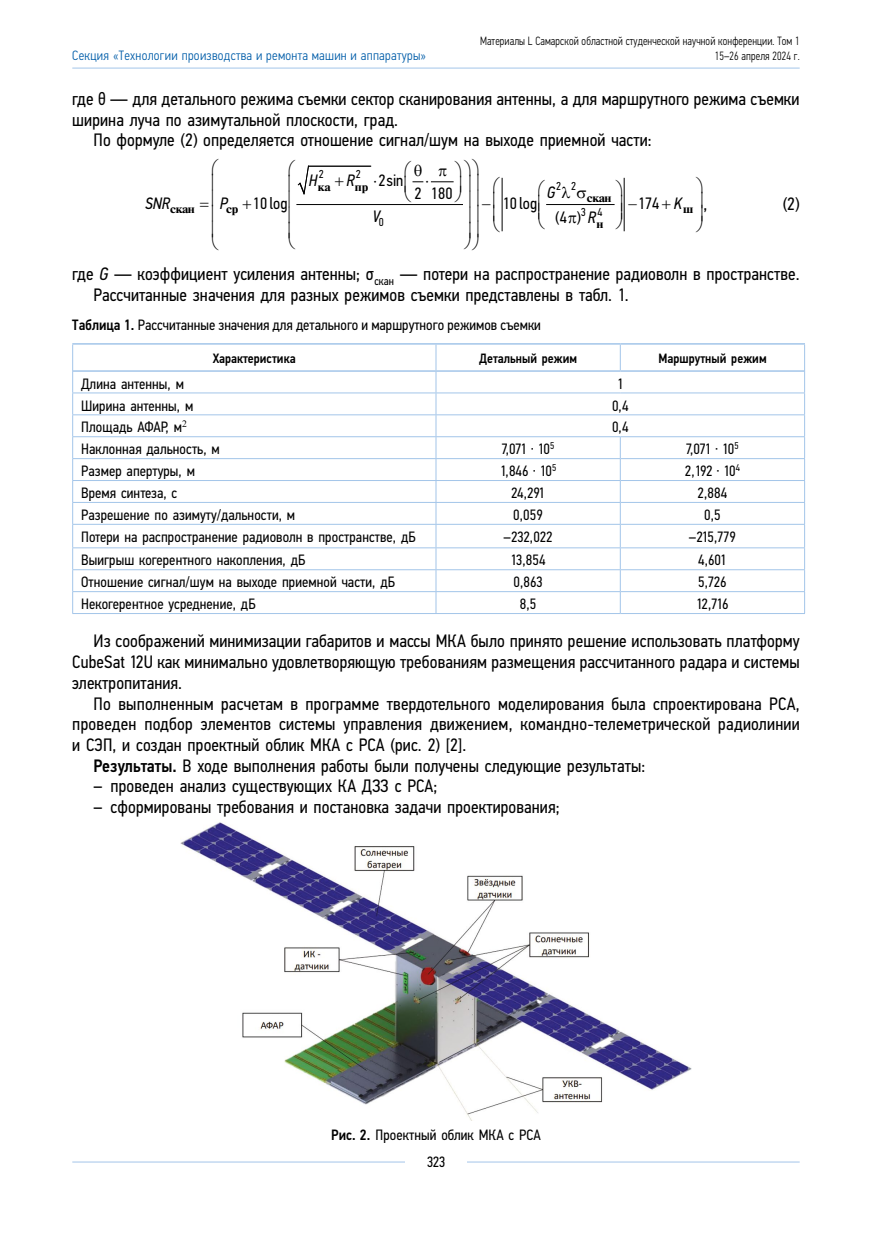
<style>
.page{position:relative;width:872px;height:1234px;background:#fff}
.page>*{position:absolute;margin:0;border:0;box-sizing:border-box;transform-origin:0 0}
.t1{font:18px/20.7px "Eco Vector Cond";letter-spacing:.005em;color:#000}
.t2{font:16.5px "Eco Vector Cond";color:#000}
.t3{font:italic 16.5px "Eco Vector Cond";color:#000}
.t4{font:15px "Eco Vector Cond";letter-spacing:.005em;color:#000}
.t5{font:300 13.5px "Eco Vector Cond";letter-spacing:.02em;color:#005da9}
.t6{font:500 13.5px "Eco Vector Cond";letter-spacing:.005em;color:#000}
.t7{font:300 12px "Eco Vector Cond";letter-spacing:.01em;color:#000;scale:.9 1}
.t8{font:700 11.55px "Newton C San Pin";letter-spacing:-.045em;color:#000}
.t9{font:11.55px "Eco Vector Cond";color:#000}
.s1{font-style:italic}
.s2{font-weight:500}
</style>
<div class="page">
<hr style="left:72px;top:1161px;width:727px;height:1px;background:#a3c5e9">
<div style="left:405px;top:1155px;width:62px;height:21px;background:#fff"></div>
<hr style="left:72px;top:68px;width:727px;height:1px;background:#a3c5e9">
<hr style="left:297px;top:204px;width:165px;height:1px;background:#000">
<hr style="left:546px;top:204px;width:68px;height:1px;background:#000">
<hr style="left:502px;top:178px;width:1px;height:53px;background:#000">
<hr style="left:624px;top:178px;width:1px;height:53px;background:#000">
<svg style="left:620px;top:344px;width:1px;height:26px"></svg>
<hr style="left:72px;top:392px;width:364px;height:1px;background:#a3c5e9">
<hr style="left:436px;top:392px;width:184px;height:1px;background:#a3c5e9">
<hr style="left:620px;top:392px;width:185px;height:1px;background:#a3c5e9">
<hr style="left:72px;top:414px;width:364px;height:1px;background:#a3c5e9">
<hr style="left:436px;top:414px;width:184px;height:1px;background:#a3c5e9">
<hr style="left:620px;top:414px;width:185px;height:1px;background:#a3c5e9">
<hr style="left:72px;top:436px;width:364px;height:1px;background:#a3c5e9">
<hr style="left:436px;top:436px;width:184px;height:1px;background:#a3c5e9">
<hr style="left:620px;top:436px;width:185px;height:1px;background:#a3c5e9">
<hr style="left:72px;top:458px;width:364px;height:1px;background:#a3c5e9">
<hr style="left:436px;top:458px;width:184px;height:1px;background:#a3c5e9">
<hr style="left:620px;top:458px;width:185px;height:1px;background:#a3c5e9">
<hr style="left:72px;top:480px;width:364px;height:1px;background:#a3c5e9">
<hr style="left:436px;top:480px;width:184px;height:1px;background:#a3c5e9">
<hr style="left:620px;top:480px;width:185px;height:1px;background:#a3c5e9">
<hr style="left:72px;top:502px;width:364px;height:1px;background:#a3c5e9">
<hr style="left:436px;top:502px;width:184px;height:1px;background:#a3c5e9">
<hr style="left:620px;top:502px;width:185px;height:1px;background:#a3c5e9">
<hr style="left:72px;top:524px;width:364px;height:1px;background:#a3c5e9">
<hr style="left:436px;top:524px;width:184px;height:1px;background:#a3c5e9">
<hr style="left:620px;top:524px;width:185px;height:1px;background:#a3c5e9">
<hr style="left:72px;top:547px;width:364px;height:1px;background:#a3c5e9">
<hr style="left:436px;top:547px;width:184px;height:1px;background:#a3c5e9">
<hr style="left:620px;top:547px;width:185px;height:1px;background:#a3c5e9">
<hr style="left:72px;top:569px;width:364px;height:1px;background:#a3c5e9">
<hr style="left:436px;top:569px;width:184px;height:1px;background:#a3c5e9">
<hr style="left:620px;top:569px;width:185px;height:1px;background:#a3c5e9">
<hr style="left:72px;top:591px;width:364px;height:1px;background:#a3c5e9">
<hr style="left:436px;top:591px;width:184px;height:1px;background:#a3c5e9">
<svg style="left:435px;top:344px;width:1px;height:269px"></svg>
<hr style="left:620px;top:591px;width:185px;height:1px;background:#a3c5e9">
<svg style="left:620px;top:437px;width:1px;height:176px"></svg>
<hr style="left:72px;top:613px;width:364px;height:1px;background:#a3c5e9">
<hr style="left:436px;top:613px;width:184px;height:1px;background:#a3c5e9">
<hr style="left:620px;top:613px;width:185px;height:1px;background:#a3c5e9">
<hr style="left:72px;top:343px;width:364px;height:1px;background:#a3c5e9">
<hr style="left:436px;top:343px;width:184px;height:1px;background:#a3c5e9">
<hr style="left:620px;top:343px;width:185px;height:1px;background:#a3c5e9">
<hr style="left:73px;top:370px;width:363px;height:2px;background:#a3c5e9">
<hr style="left:436px;top:370px;width:184px;height:2px;background:#a3c5e9">
<hr style="left:620px;top:370px;width:184px;height:2px;background:#a3c5e9">
<svg style="left:72px;top:344px;width:1px;height:269px"></svg>
<svg style="left:804px;top:344px;width:1px;height:269px"></svg>
<img style="left:181px;top:822px;width:510px;height:298px">
<svg style="left:296px;top:165px;width:75px;height:41px"></svg>
<svg style="left:405px;top:181px;width:58px;height:25px"></svg>
<p class="t7" style="left:480px;top:34px;width:357px">Материалы L Самарской областной студенческой научной конференции. Том 1</p>
<p class="t5" style="left:72px;top:48px;width:355px">Секция «Технологии производства и ремонта машин и аппаратуры»</p>
<p class="t7" style="left:715px;top:49px;width:96px">15–26 апреля 2024 г.</p>
<p class="t1" style="left:72px;top:88px;width:729px">где θ — для детального режима съемки сектор сканирования антенны, а для маршрутного режима съемки</p>
<p class="t1" style="left:72px;top:109px;width:327px">ширина луча по азимутальной плоскости, град.</p>
<p class="t1" style="left:94px;top:130px;width:560px">По формуле (2) определяется отношение сигнал/шум на выходе приемной части:</p>
<p class="t8" style="left:318px;top:180px;width:14px">ка</p>
<p class="t8" style="left:355px;top:180px;width:15px">пр</p>
<p class="t8" style="left:587px;top:192px;width:26px">скан</p>
<p class="t8" style="left:170px;top:203px;width:26px">скан</p>
<p class="t8" style="left:226px;top:203px;width:14px">ср</p>
<p class="t8" style="left:683px;top:203px;width:12px">ш</p>
<p class="t8" style="left:596px;top:217px;width:8px">н</p>
<p class="t9" style="left:319px;top:168px;width:7px">2</p>
<p class="t9" style="left:356px;top:168px;width:7px">2</p>
<p class="t2" style="left:373px;top:170px;width:32px">⋅2sin</p>
<p class="t3" style="left:309px;top:171px;width:10px">H</p>
<p class="t3" style="left:346px;top:171px;width:10px">R</p>
<p class="t9" style="left:556px;top:179px;width:22px">2 2</p>
<p class="t3" style="left:547px;top:182px;width:10px">G</p>
<p class="t2" style="left:414px;top:183px;width:40px">2 180</p>
<p class="t1" style="left:703px;top:193px;width:5px">,</p>
<p class="t1" style="left:782px;top:193px;width:18px">(2)</p>
<p class="t2" style="left:253px;top:193px;width:36px">10 log</p>
<p class="t2" style="left:503px;top:193px;width:36px">10 log</p>
<p class="t2" style="left:628px;top:193px;width:33px">−174</p>
<p class="t2" style="left:555px;top:208px;width:42px">(4 ) <span class="s1">R</span></p>
<p class="t3" style="left:145px;top:193px;width:26px">SNR</p>
<p class="t3" style="left:220px;top:193px;width:9px">P</p>
<p class="t3" style="left:674px;top:193px;width:10px">K</p>
<p class="t3" style="left:372px;top:206px;width:9px">V</p>
<p class="t9" style="left:581px;top:205px;width:23px">3 4</p>
<p class="t9" style="left:379px;top:215px;width:7px">0</p>
<p class="t1" style="left:94px;top:264px;width:707px;text-indent:-21px">где <span class="s1">G</span> — коэффициент усиления антенны; σ<sub>скан</sub> — потери на распространение радиоволн в пространстве.<br>Рассчитанные значения для разных режимов съемки представлены в табл. 1.</p>
<p class="t4" style="left:72px;top:316px;width:470px"><span class="s2">Таблица 1.</span> Рассчитанные значения для детального и маршрутного режимов съемки</p>
<p class="t6" style="left:213px;top:350px;width:84px">Характеристика</p>
<p class="t6" style="left:479px;top:350px;width:99px">Детальный режим</p>
<p class="t6" style="left:658px;top:350px;width:110px">Маршрутный режим</p>
<p class="t4" style="left:81px;top:374px;width:104px">Длина антенны, м</p>
<p class="t4" style="left:617px;top:374px;width:8px">1</p>
<p class="t4" style="left:81px;top:396px;width:114px">Ширина антенны, м</p>
<p class="t4" style="left:612px;top:396px;width:18px">0,4</p>
<p class="t4" style="left:81px;top:418px;width:107px">Площадь АФАР, м<sup>2</sup></p>
<p class="t4" style="left:612px;top:418px;width:18px">0,4</p>
<p class="t4" style="left:81px;top:440px;width:140px">Наклонная дальность, м</p>
<p class="t4" style="left:502px;top:440px;width:54px">7,071 · 10<sup>5</sup></p>
<p class="t4" style="left:686px;top:440px;width:54px">7,071 · 10<sup>5</sup></p>
<p class="t4" style="left:81px;top:462px;width:115px">Размер апертуры, м</p>
<p class="t4" style="left:500px;top:462px;width:58px">1,846 · 10<sup>5</sup></p>
<p class="t4" style="left:685px;top:462px;width:57px">2,192 · 10<sup>4</sup></p>
<p class="t4" style="left:81px;top:484px;width:98px">Время синтеза, с</p>
<p class="t4" style="left:511px;top:484px;width:35px">24,291</p>
<p class="t4" style="left:697px;top:484px;width:31px">2,884</p>
<p class="t4" style="left:81px;top:506px;width:215px">Разрешение по азимуту/дальности, м</p>
<p class="t4" style="left:513px;top:506px;width:31px">0,059</p>
<p class="t4" style="left:704px;top:506px;width:18px">0,5</p>
<p class="t4" style="left:81px;top:528px;width:336px">Потери на распространение радиоволн в пространстве, дБ</p>
<p class="t4" style="left:503px;top:528px;width:51px">–232,022</p>
<p class="t4" style="left:689px;top:528px;width:49px">–215,779</p>
<p class="t4" style="left:81px;top:551px;width:226px">Выигрыш когерентного накопления, дБ</p>
<p class="t4" style="left:510px;top:551px;width:36px">13,854</p>
<p class="t4" style="left:698px;top:551px;width:30px">4,601</p>
<p class="t4" style="left:81px;top:573px;width:315px">Отношение сигнал/шум на выходе приемной части, дБ</p>
<p class="t4" style="left:513px;top:573px;width:31px">0,863</p>
<p class="t4" style="left:698px;top:573px;width:30px">5,726</p>
<p class="t4" style="left:81px;top:595px;width:176px">Некогерентное усреднение, дБ</p>
<p class="t4" style="left:520px;top:595px;width:18px">8,5</p>
<p class="t4" style="left:696px;top:595px;width:34px">12,716</p>
<p class="t1" style="left:72px;top:630px;width:729px;text-align:justify;text-indent:21px">Из соображений минимизации габаритов и массы МКА было принято решение использовать платформу CubeSat 12U как минимально удовлетворяющую требованиям размещения рассчитанного радара и системы электропитания.</p>
<p class="t1" style="left:94px;top:693px;width:707px">По выполненным расчетам в программе твердотельного моделирования была спроектирована РСА,</p>
<p class="t1" style="left:72px;top:713px;width:729px">проведен подбор элементов системы управления движением, командно-телеметрической радиолинии</p>
<p class="t1" style="left:72px;top:734px;width:395px">и СЭП, и создан проектный облик МКА с РСА (рис. 2) [2].</p>
<p class="t1" style="left:94px;top:755px;width:553px"><span class="s2">Результаты.</span> В ходе выполнения работы были получены следующие результаты:</p>
<p class="t1" style="left:94px;top:775px;width:345px">– проведен анализ существующих КА ДЗЗ с РСА;</p>
<p class="t1" style="left:94px;top:796px;width:467px">– сформированы требования и постановка задачи проектирования;</p>
<p class="t4" style="left:331px;top:1125px;width:211px"><span class="s2">Рис. 2.</span> Проектный облик МКА с РСА</p>
<p class="t4" style="left:427px;top:1152px;width:20px">323</p>
</div>
